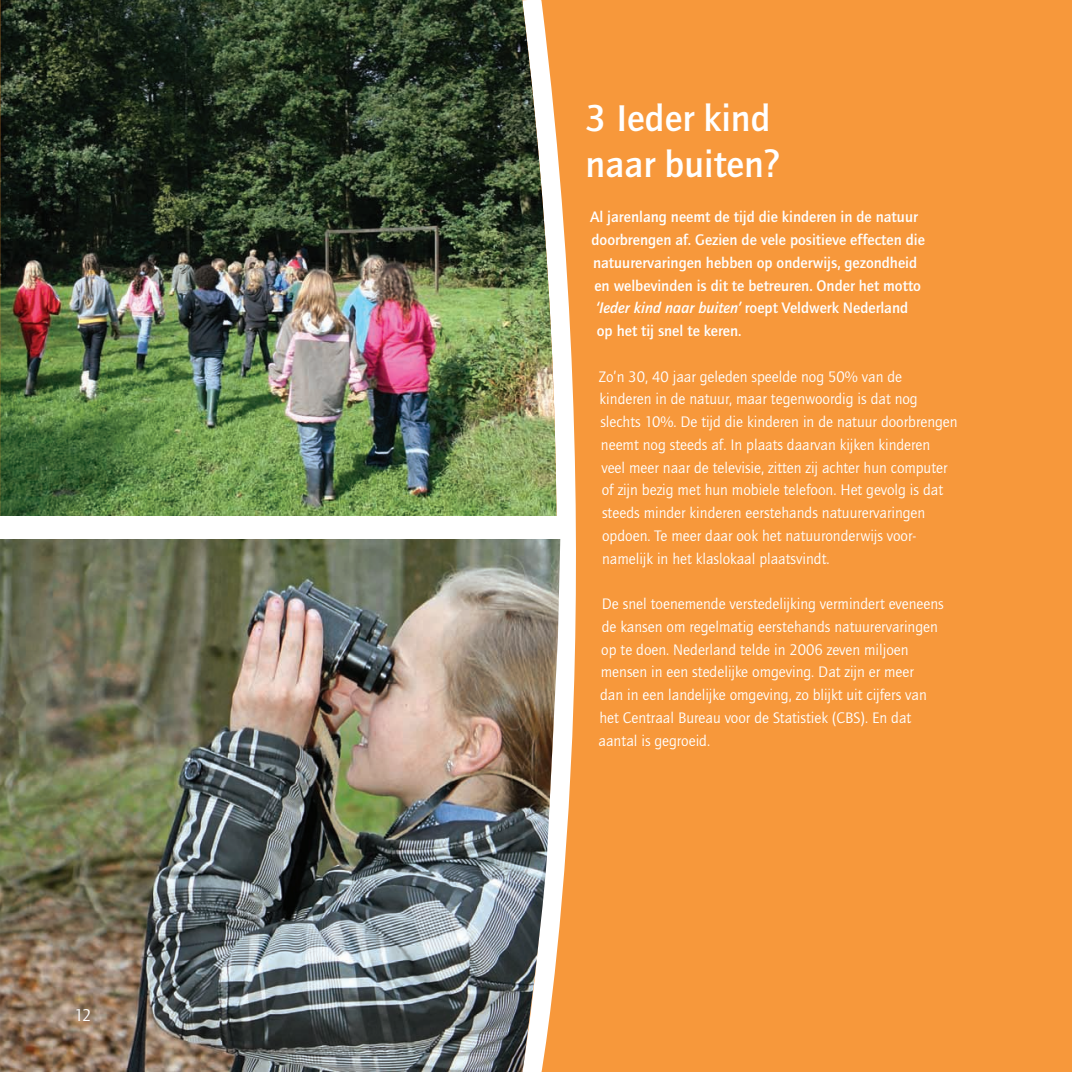
<style>
.page{position:relative;width:1072px;height:1072px;background:#fff}
.page>*{position:absolute;margin:0;border:0;box-sizing:border-box;transform-origin:0 0}
.t1{font:500 38.5px/45.5px "Quay Sans";color:#fff}
.t2{font:17.5px "Quay Sans";color:#fff}
.t3{font:15.75px/22.8px "Quay Sans";color:#fff}
.t4{font:500 15.75px "Quay Sans";color:#fff}
.s1{font-style:italic}
</style>
<div class="page">
<div style="left:0;top:0;width:1071px;height:1071px;background:#f7983b"></div>
<svg style="left:557px;top:146px;width:19px;height:774px;fill:#fff"></svg>
<img style="left:0;top:0;width:557px;height:516px">
<img style="left:0;top:538px;width:560px;height:533px">
<div style="left:0;top:516px;width:563px;height:22px;background:#fff"></div>
<p class="t2" style="left:74px;top:1004px;width:19px">12</p>
<h1 class="t1" style="left:585px;top:95px;width:196px">3 Ieder kind naar buiten?</h1>
<p class="t4" style="left:590px;top:208px;width:329px">Al jarenlang neemt de tijd die kinderen in de natuur</p>
<p class="t4" style="left:591px;top:230px;width:335px">doorbrengen af. Gezien de vele positieve effecten die</p>
<p class="t4" style="left:593px;top:253px;width:326px">natuurervaringen hebben op onderwijs, gezondheid</p>
<p class="t4" style="left:594px;top:276px;width:328px">en welbevinden is dit te betreuren. Onder het motto</p>
<p class="t4" style="left:595px;top:299px;width:314px"><span class="s1">‘Ieder kind naar buiten’</span> roept Veldwerk Nederland</p>
<p class="t4" style="left:597px;top:321px;width:146px">op het tij snel te keren.</p>
<p class="t3" style="left:599px;top:365px;width:360px">Zo’n 30, 40 jaar geleden speelde nog 50% van de kinderen in de natuur, maar tegenwoordig is dat nog slechts 10%. De tijd die kinderen in de natuur doorbrengen neemt nog steeds af. In plaats daarvan kijken kinderen<br>veel meer naar de televisie, zitten zij achter hun computer of zijn bezig met hun mobiele telefoon. Het gevolg is dat steeds minder kinderen eerstehands natuurervaringen opdoen. Te meer daar ook het natuuronderwijs voor&shy;namelijk in het klaslokaal plaatsvindt.</p>
<p class="t3" style="left:598px;top:592px;width:347px">De snel toenemende verstedelijking vermindert eveneens de kansen om regelmatig eerstehands natuurervaringen op te doen. Nederland telde in 2006 zeven miljoen mensen in een stedelijke omgeving. Dat zijn er meer<br>dan in een landelijke omgeving, zo blijkt uit cijfers van het Centraal Bureau voor de Statistiek (CBS). En dat aantal is gegroeid.</p>
</div>
